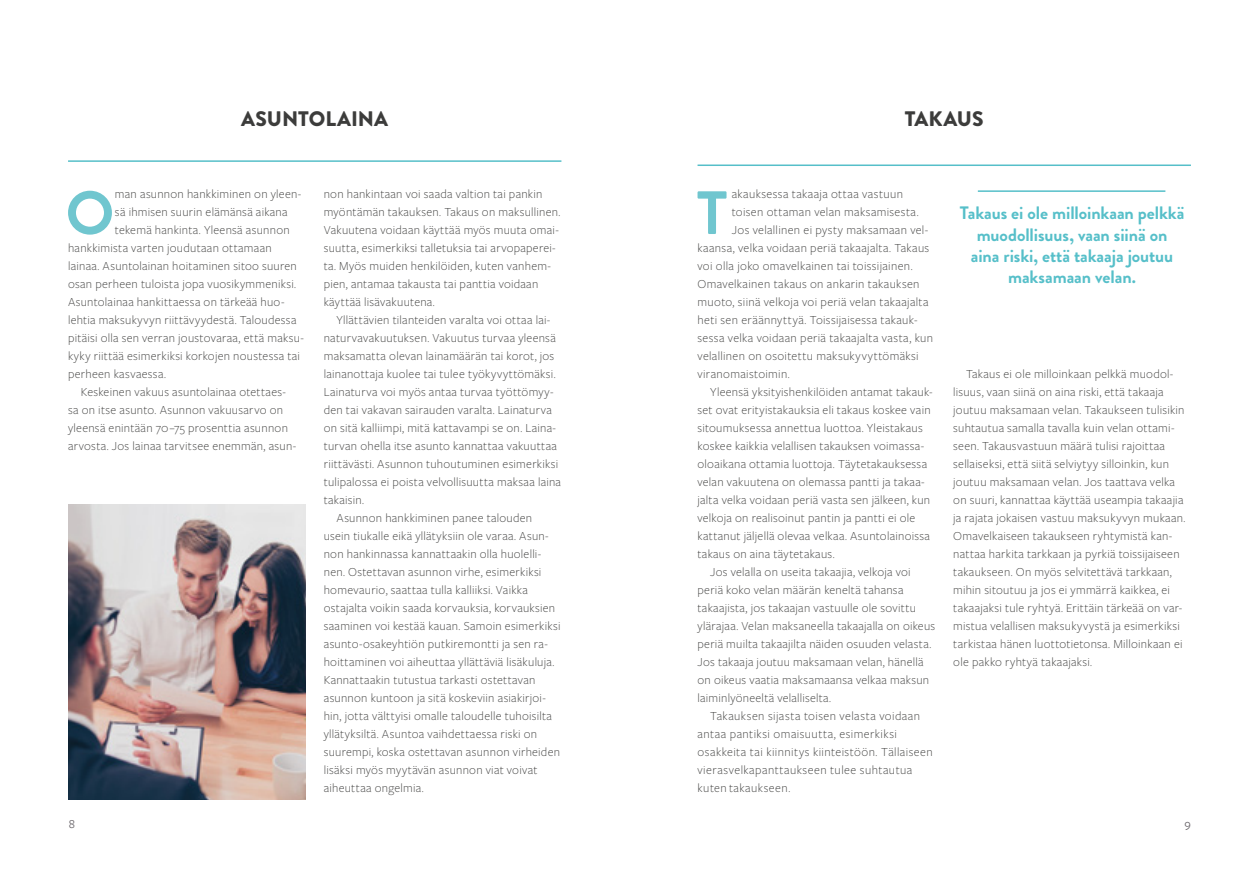
<style>
.page{position:relative;width:1259px;height:893px;background:#fff}
.page>*{position:absolute;margin:0;border:0;box-sizing:border-box;transform-origin:0 0}
.t1{font:700 61.05px "Brandon Grotesque";color:#70c6cf}
.t2{font:900 21px "Brandon Grotesque";letter-spacing:.005em;color:#3c3c3b}
.t3{font:700 18px/21px "Brandon Grotesque";letter-spacing:-.005em;color:#56bfc9;text-align:center}
.t4{font:300 12.75px/18px "Freight Sans Pro";letter-spacing:.02em;color:#3c3c3b}
.t5{font:12.75px "Freight Sans Pro";color:#69656a}
</style>
<div class="page">
<hr style="left:68px;top:160px;width:493px;height:2px;background:#56bfc9">
<hr style="left:697px;top:165px;width:494px;height:1px;background:#56bfc9">
<hr style="left:978px;top:190px;width:187px;height:2px;background:#56bfc9">
<img style="left:68px;top:504px;width:238px;height:295px">
<h2 class="t2" style="left:241px;top:104px;width:148px">ASUNTOLAINA</h2>
<h2 class="t2" style="left:904px;top:104px;width:80px">TAKAUS</h2>
<h1 class="t1" style="left:66px;top:170px;width:50px">O</h1>
<p class="t4" style="left:115px;top:184px;width:188px">man asunnon hankkiminen on yleen-</p>
<p class="t4" style="left:115px;top:202px;width:174px">sä ihmisen suurin elämänsä aikana</p>
<p class="t4" style="left:115px;top:220px;width:176px">tekemä hankinta. Yleensä asunnon</p>
<p class="t4" style="left:68px;top:238px;width:205px">hankkimista varten joudutaan ottamaan</p>
<p class="t4" style="left:68px;top:256px;width:230px">lainaa. Asuntolainan hoitaminen sitoo suuren</p>
<p class="t4" style="left:68px;top:274px;width:230px">osan perheen tuloista jopa vuosikymmeniksi.</p>
<p class="t4" style="left:68px;top:292px;width:218px">Asuntolainaa hankittaessa on tärkeää huo-</p>
<p class="t4" style="left:68px;top:310px;width:230px">lehtia maksukyvyn riittävyydestä. Taloudessa</p>
<p class="t4" style="left:68px;top:328px;width:237px">pitäisi olla sen verran joustovaraa, että maksu-</p>
<p class="t4" style="left:68px;top:346px;width:233px">kyky riittää esimerkiksi korkojen noustessa tai</p>
<p class="t4" style="left:68px;top:364px;width:99px">perheen kasvaessa.</p>
<p class="t4" style="left:81px;top:382px;width:207px">Keskeinen vakuus asuntolainaa otettaes-</p>
<p class="t4" style="left:68px;top:400px;width:216px">sa on itse asunto. Asunnon vakuusarvo on</p>
<p class="t4" style="left:68px;top:418px;width:221px">yleensä enintään 70–75 prosenttia asunnon</p>
<p class="t4" style="left:68px;top:436px;width:230px">arvosta. Jos lainaa tarvitsee enemmän, asun-</p>
<p class="t4" style="left:324px;top:184px;width:238px">non hankintaan voi saada valtion tai pankin myöntämän takauksen. Takaus on maksullinen.<br>Vakuutena voidaan käyttää myös muuta omai&shy;suutta, esimerkiksi talletuksia tai arvopaperei&shy;ta. Myös muiden henkilöiden, kuten vanhem&shy;pien, antamaa takausta tai panttia voidaan käyttää lisävakuutena.</p>
<p class="t4" style="left:336px;top:310px;width:215px">Yllättävien tilanteiden varalta voi ottaa lai-</p>
<p class="t4" style="left:324px;top:328px;width:234px">naturvavakuutuksen. Vakuutus turvaa yleensä</p>
<p class="t4" style="left:324px;top:346px;width:232px">maksamatta olevan lainamäärän tai korot, jos</p>
<p class="t4" style="left:324px;top:364px;width:233px">lainanottaja kuolee tai tulee työkyvyttömäksi.</p>
<p class="t4" style="left:324px;top:382px;width:231px">Lainaturva voi myös antaa turvaa työttömyy-</p>
<p class="t4" style="left:324px;top:400px;width:230px">den tai vakavan sairauden varalta. Lainaturva</p>
<p class="t4" style="left:324px;top:418px;width:234px">on sitä kalliimpi, mitä kattavampi se on. Laina-</p>
<p class="t4" style="left:324px;top:436px;width:235px">turvan ohella itse asunto kannattaa vakuuttaa</p>
<p class="t4" style="left:324px;top:454px;width:236px">riittävästi. Asunnon tuhoutuminen esimerkiksi</p>
<p class="t4" style="left:324px;top:472px;width:239px">tulipalossa ei poista velvollisuutta maksaa laina</p>
<p class="t4" style="left:324px;top:490px;width:42px">takaisin.</p>
<p class="t4" style="left:336px;top:508px;width:197px">Asunnon hankkiminen panee talouden</p>
<p class="t4" style="left:324px;top:526px;width:226px">usein tiukalle eikä yllätyksiin ole varaa. Asun-</p>
<p class="t4" style="left:324px;top:545px;width:219px">non hankinnassa kannattaakin olla huolelli-</p>
<p class="t4" style="left:324px;top:563px;width:219px">nen. Ostettavan asunnon virhe, esimerkiksi</p>
<p class="t4" style="left:324px;top:581px;width:206px">homevaurio, saattaa tulla kalliiksi. Vaikka</p>
<p class="t4" style="left:324px;top:599px;width:233px">ostajalta voikin saada korvauksia, korvauksien</p>
<p class="t4" style="left:324px;top:617px;width:238px">saaminen voi kestää kauan. Samoin esimerkiksi</p>
<p class="t4" style="left:324px;top:635px;width:226px">asunto-osakeyhtiön putkiremontti ja sen ra-</p>
<p class="t4" style="left:324px;top:653px;width:232px">hoittaminen voi aiheuttaa yllättäviä lisäkuluja.</p>
<p class="t4" style="left:324px;top:671px;width:213px">Kannattaakin tutustua tarkasti ostettavan</p>
<p class="t4" style="left:324px;top:689px;width:224px">asunnon kuntoon ja sitä koskeviin asiakirjoi-</p>
<p class="t4" style="left:324px;top:707px;width:230px">hin, jotta välttyisi omalle taloudelle tuhoisilta</p>
<p class="t4" style="left:324px;top:725px;width:215px">yllätyksiltä. Asuntoa vaihdettaessa riski on</p>
<p class="t4" style="left:324px;top:743px;width:238px">suurempi, koska ostettavan asunnon virheiden</p>
<p class="t4" style="left:324px;top:761px;width:215px">lisäksi myös myytävän asunnon viat voivat</p>
<p class="t4" style="left:324px;top:779px;width:102px">aiheuttaa ongelmia.</p>
<h1 class="t1" style="left:697px;top:170px;width:32px">T</h1>
<p class="t4" style="left:732px;top:184px;width:173px">akauksessa takaaja ottaa vastuun</p>
<p class="t4" style="left:732px;top:202px;width:188px">toisen ottaman velan maksamisesta.</p>
<p class="t4" style="left:732px;top:220px;width:198px">Jos velallinen ei pysty maksamaan vel-</p>
<p class="t4" style="left:697px;top:238px;width:233px">kaansa, velka voidaan periä takaajalta. Takaus</p>
<p class="t4" style="left:697px;top:256px;width:217px">voi olla joko omavelkainen tai toissijainen.</p>
<p class="t4" style="left:697px;top:274px;width:223px">Omavelkainen takaus on ankarin takauksen</p>
<p class="t4" style="left:697px;top:292px;width:232px">muoto, siinä velkoja voi periä velan takaajalta</p>
<p class="t4" style="left:697px;top:310px;width:222px">heti sen eräännyttyä. Toissijaisessa takauk-</p>
<p class="t4" style="left:697px;top:328px;width:237px">sessa velka voidaan periä takaajalta vasta, kun</p>
<p class="t4" style="left:697px;top:346px;width:223px">velallinen on osoitettu maksukyvyttömäksi</p>
<p class="t4" style="left:697px;top:364px;width:94px">viranomaistoimin.</p>
<p class="t4" style="left:710px;top:382px;width:224px">Yleensä yksityishenkilöiden antamat takauk-</p>
<p class="t4" style="left:697px;top:400px;width:234px">set ovat erityistakauksia eli takaus koskee vain</p>
<p class="t4" style="left:697px;top:418px;width:227px">sitoumuksessa annettua luottoa. Yleistakaus</p>
<p class="t4" style="left:697px;top:436px;width:228px">koskee kaikkia velallisen takauksen voimassa-</p>
<p class="t4" style="left:697px;top:454px;width:231px">oloaikana ottamia luottoja. Täytetakauksessa</p>
<p class="t4" style="left:697px;top:472px;width:229px">velan vakuutena on olemassa pantti ja takaa-</p>
<p class="t4" style="left:697px;top:490px;width:234px">jalta velka voidaan periä vasta sen jälkeen, kun</p>
<p class="t4" style="left:697px;top:508px;width:219px">velkoja on realisoinut pantin ja pantti ei ole</p>
<p class="t4" style="left:697px;top:526px;width:234px">kattanut jäljellä olevaa velkaa. Asuntolainoissa</p>
<p class="t4" style="left:697px;top:544px;width:139px">takaus on aina täytetakaus.</p>
<p class="t4" style="left:710px;top:562px;width:202px">Jos velalla on useita takaajia, velkoja voi</p>
<p class="t4" style="left:697px;top:580px;width:207px">periä koko velan määrän keneltä tahansa</p>
<p class="t4" style="left:697px;top:598px;width:220px">takaajista, jos takaajan vastuulle ole sovittu</p>
<p class="t4" style="left:697px;top:616px;width:239px">ylärajaa. Velan maksaneella takaajalla on oikeus</p>
<p class="t4" style="left:697px;top:634px;width:235px">periä muilta takaajilta näiden osuuden velasta.</p>
<p class="t4" style="left:697px;top:652px;width:228px">Jos takaaja joutuu maksamaan velan, hänellä</p>
<p class="t4" style="left:697px;top:670px;width:233px">on oikeus vaatia maksamaansa velkaa maksun</p>
<p class="t4" style="left:697px;top:688px;width:135px">laiminlyöneeltä velalliselta.</p>
<p class="t4" style="left:710px;top:706px;width:211px">Takauksen sijasta toisen velasta voidaan</p>
<p class="t4" style="left:697px;top:724px;width:201px">antaa pantiksi omaisuutta, esimerkiksi</p>
<p class="t4" style="left:697px;top:742px;width:237px">osakkeita tai kiinnitys kiinteistöön. Tällaiseen</p>
<p class="t4" style="left:697px;top:760px;width:216px">vierasvelkapanttaukseen tulee suhtautua</p>
<p class="t4" style="left:697px;top:778px;width:94px">kuten takaukseen.</p>
<h3 class="t3" style="left:959px;top:203px;width:226px">Takaus ei ole milloinkaan pelkkä muodollisuus, vaan siinä on<br>aina riski, että takaaja joutuu maksamaan velan.</h3>
<p class="t4" style="left:953px;top:365px;width:234px;text-indent:13px">Takaus ei ole milloinkaan pelkkä muodol&shy;lisuus, vaan siinä on aina riski, että takaaja joutuu maksamaan velan. Takaukseen tulisikin suhtautua samalla tavalla kuin velan ottami&shy;seen. Takausvastuun määrä tulisi rajoittaa sellaiseksi, että siitä selviytyy silloinkin, kun joutuu maksamaan velan. Jos taattava velka on suuri, kannattaa käyttää useampia takaajia ja rajata jokaisen vastuu maksukyvyn mukaan.<br>Omavelkaiseen takaukseen ryhtymistä kan&shy;nattaa harkita tarkkaan ja pyrkiä toissijaiseen takaukseen. On myös selvitettävä tarkkaan, mihin sitoutuu ja jos ei ymmärrä kaikkea, ei takaajaksi tule ryhtyä. Erittäin tärkeää on var&shy;mistua velallisen maksukyvystä ja esimerkiksi tarkistaa hänen luottotietonsa. Milloinkaan ei ole pakko ryhtyä takaajaksi.</p>
<p class="t5" style="left:69px;top:816px;width:8px">8</p>
<p class="t5" style="left:1184px;top:816px;width:8px">9</p>
</div>
